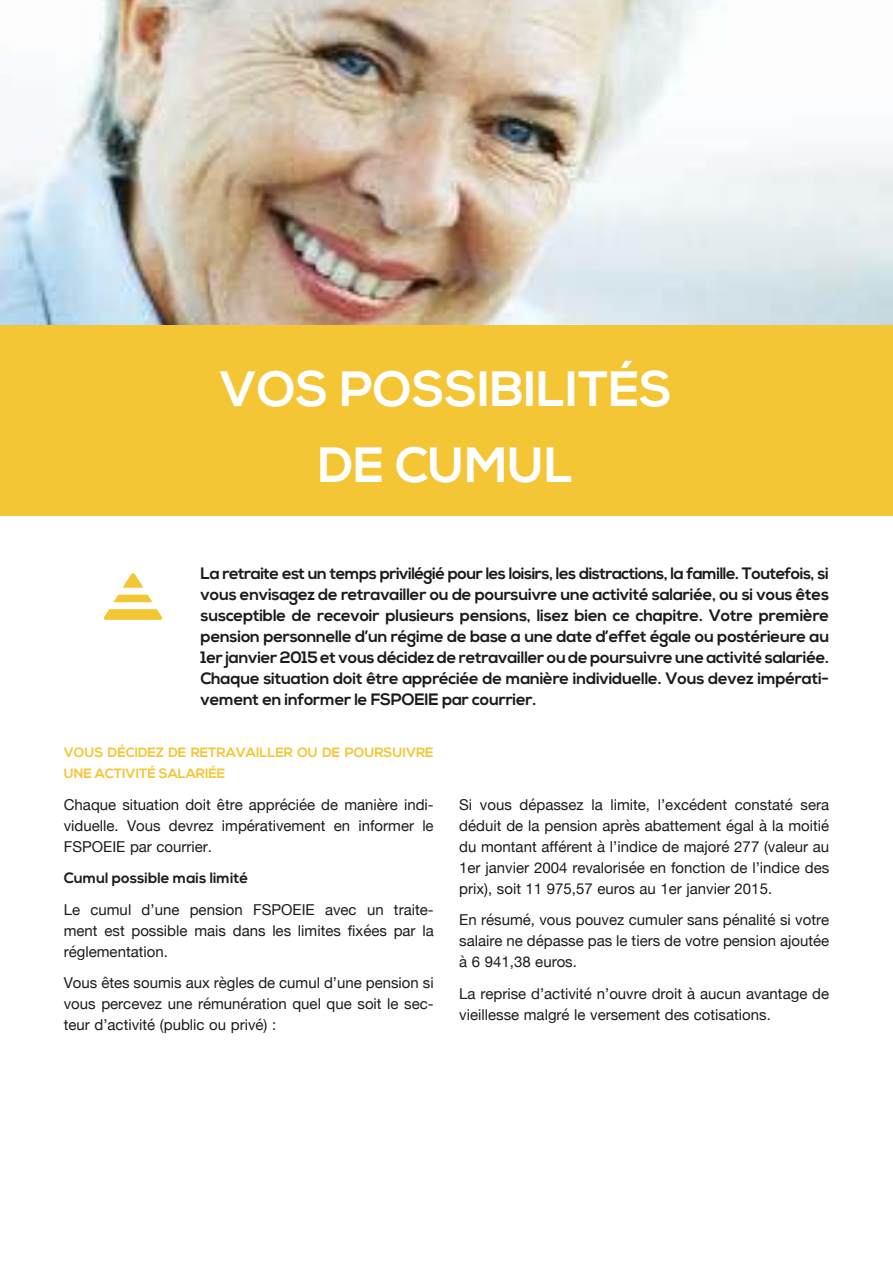
<style>
.page{position:relative;width:893px;height:1263px;background:#fff}
.page>*{position:absolute;margin:0;border:0;box-sizing:border-box;transform-origin:0 0}
.t1{font:700 49.5px/76.1px "Nexa";color:#fff;text-align:center}
.t2{font:700 16.5px/21px "Nexa";letter-spacing:-.015em;color:#1c1c1b;text-align:justify}
.t3{font:15px/21px "Helvetica Neue";color:#1c1c1b;text-align:justify}
.t4{font:700 15px "Nexa";color:#1c1c1b}
.t5{font:700 13.5px/21px "Nexa";color:#f4c635}
</style>
<div class="page">
<img style="left:0;top:0;width:893px;height:325px">
<div style="left:0;top:325px;width:893px;height:191px;background:#f4c635"></div>
<svg style="left:104px;top:609px;width:58px;height:11px"></svg>
<svg style="left:114px;top:595px;width:38px;height:7px"></svg>
<svg style="left:123px;top:573px;width:20px;height:15px"></svg>
<h1 class="t1" style="left:220px;top:353px;width:454px">VOS POSSIBILITÉS<br>DE CUMUL</h1>
<p class="t2" style="left:201px;top:563px;width:630px">La retraite est un temps privilégié pour les loisirs, les distractions, la famille. Toutefois, si vous envisagez de retravailler ou de poursuivre une activité salariée, ou si vous êtes susceptible de recevoir plusieurs pensions, lisez bien ce chapitre. Votre première pension personnelle d’un régime de base a une date d’effet égale ou postérieure au 1er janvier 2015 et vous décidez de retravailler ou de poursuivre une activité salariée.<br>Chaque situation doit être appréciée de manière individuelle. Vous devez impérati&shy;vement en informer le FSPOEIE par courrier.</p>
<p class="t5" style="left:64px;top:742px;width:371px">VOUS DÉCIDEZ DE RETRAVAILLER OU DE POURSUIVRE<br>UNE ACTIVITÉ SALARIÉE</p>
<p class="t3" style="left:64px;top:795px;width:371px">Chaque situation doit être appréciée de manière indi&shy;viduelle. Vous devrez impérativement en informer le FSPOEIE par courrier.</p>
<p class="t4" style="left:64px;top:869px;width:186px">Cumul possible mais limité</p>
<p class="t3" style="left:64px;top:900px;width:371px">Le cumul d’une pension FSPOEIE avec un traite&shy;ment est possible mais dans les limites fixées par la réglementation.</p>
<p class="t3" style="left:64px;top:973px;width:371px">Vous êtes soumis aux règles de cumul d’une pension si vous percevez une rémunération quel que soit le sec&shy;teur d’acti vité (public ou privé) :</p>
<p class="t3" style="left:459px;top:795px;width:371px">Si vous dépassez la limite, l’excédent constaté sera déduit de la pension après abattement égal à la moitié du montant afférent à l’indice de majoré 277 (valeur au 1er janvier 2004 revalorisée en fonction de l’indice des prix), soit 11 975,57 euros au 1er janvier 2015.</p>
<p class="t3" style="left:459px;top:910px;width:371px">En résumé, vous pouvez cumuler sans pénalité si votre salaire ne dépasse pas le tiers de votre pension ajoutée à 6 941,38 euros.</p>
<p class="t3" style="left:459px;top:984px;width:371px">La reprise d’activité n’ouvre droit à aucun avantage de vieillesse malgré le versement des cotisations.</p>
</div>
